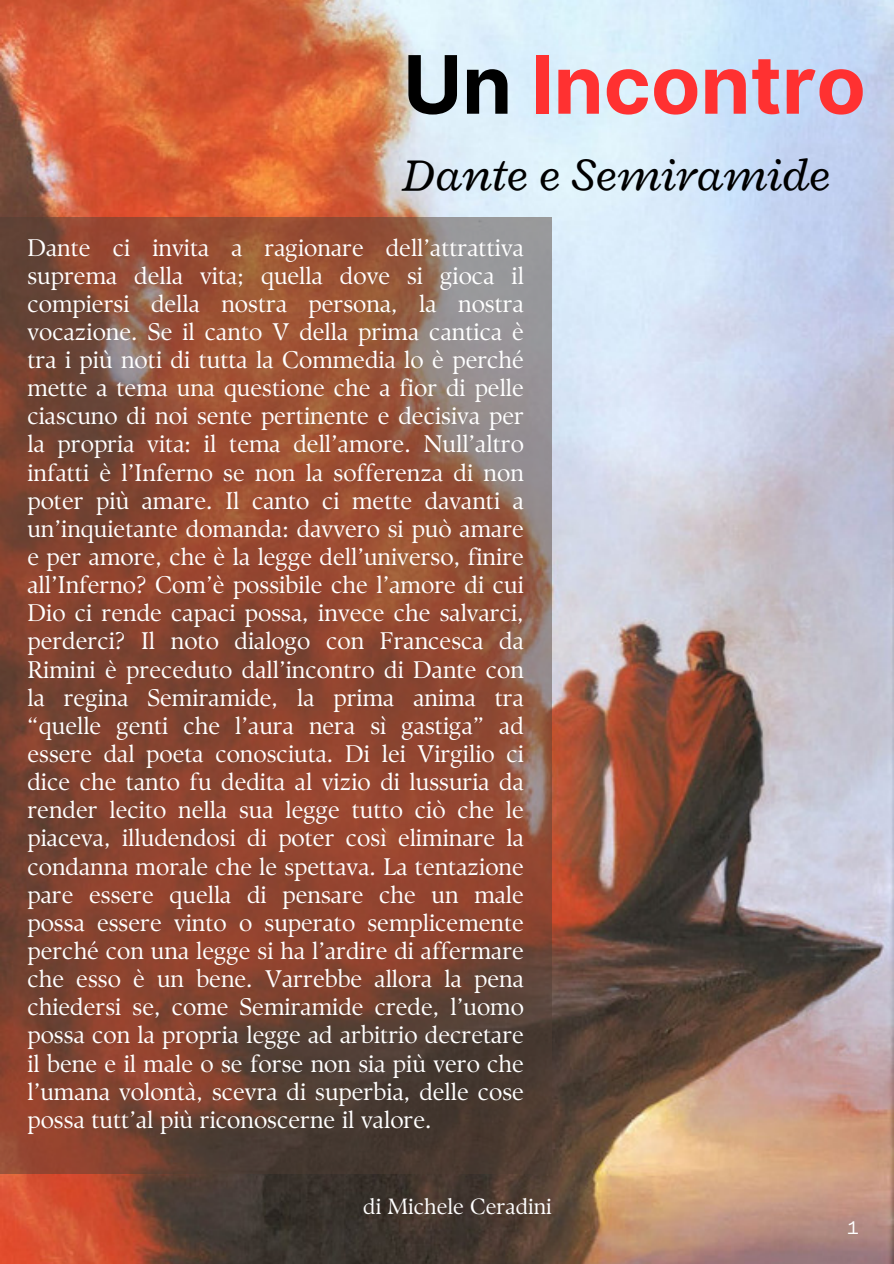
<style>
.page{position:relative;width:894px;height:1264px;background:#fff}
.page>*{position:absolute;margin:0;border:0;box-sizing:border-box;transform-origin:0 0}
.t1{font:700 80.55px "Inter";color:#ff3131}
.t2{font:italic 48.3px "Radley";color:#000}
.t3{font:24px/28.2px "TY Serif D";color:#fff;text-align:justify}
.t4{font:22.05px "TY Serif D";color:#fff}
.t5{font:expanded 18px "Agrandir";color:#fff}
.s1{color:#000}
</style>
<div class="page">
<img style="left:0;top:0;width:893px;height:1263px">
<svg style="left:0;top:217px;width:551px;height:956px;background:#854c39"></svg>
<p class="t1" style="left:403px;top:36px;width:464px"><span class="s1">Un</span> Incontro</p>
<p class="t2" style="left:403px;top:144px;width:428px">Dante e Semiramide</p>
<h1 class="t3" style="left:27px;top:233px;width:498px">Dante ci invita a ragionare dell’attrattiva suprema della vita; quella dove si gioca il compiersi della nostra persona, la nostra vocazione. Se il canto V della prima cantica è tra i più noti di tutta la Commedia lo è perché mette a tema una questione che a fior di pelle ciascuno di noi sente pertinente e decisiva per la propria vita: il tema dell’amore. Null’altro infatti è l’Inferno se non la sofferenza di non poter più amare. Il canto ci mette davanti a un’inquietante domanda: davvero si può amare e per amore, che è la legge dell’universo, finire all’Inferno? Com’è possibile che l’amore di cui Dio ci rende capaci possa, invece che salvarci, perderci? Il noto dialogo con Francesca da Rimini è preceduto dall’incontro di Dante con la regina Semiramide, la prima anima tra “quelle genti che l’aura nera sì gastiga” ad essere dal poeta conosciuta. Di lei Virgilio ci dice che tanto fu dedita al vizio di lussuria da render lecito nella sua legge tutto ciò che le piaceva, illudendosi di poter così eliminare la condanna morale che le spettava. La tentazione pare essere quella di pensare che un male possa essere vinto o superato semplicemente perché con una legge si ha l’ardire di affermare che esso è un bene. Varrebbe allora la pena chiedersi se, come Semiramide crede, l’uomo possa con la propria legge ad arbitrio decretare il bene e il male o se forse non sia più vero che l’umana volontà, scevra di superbia, delle cose possa tutt’al più riconoscerne il valore.</h1>
<p class="t4" style="left:363px;top:1192px;width:190px">di Michele Ceradini</p>
<p class="t5" style="left:847px;top:1220px;width:12px">1</p>
</div>
